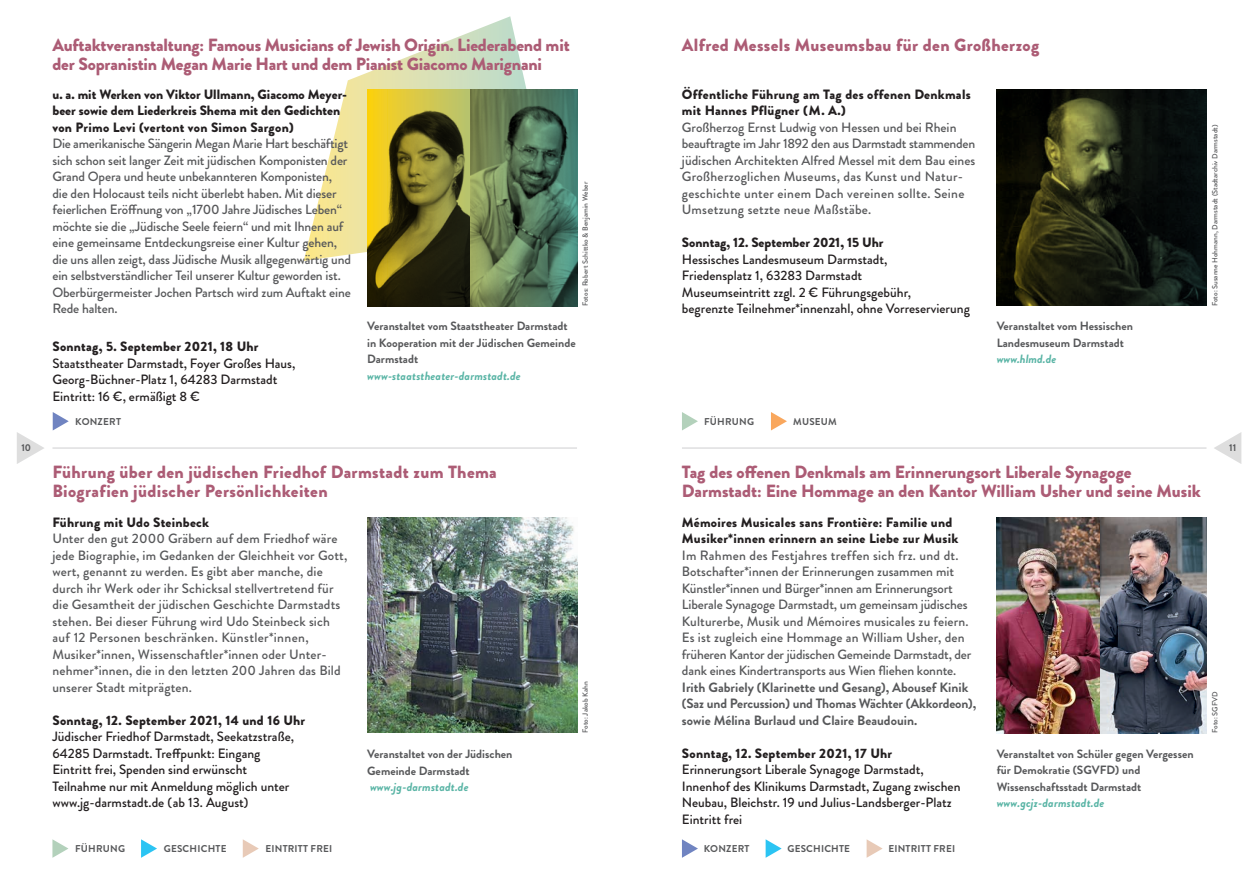
<style>
.page{position:relative;width:1259px;height:893px;background:#fff}
.page>*{position:absolute;margin:0;border:0;box-sizing:border-box;transform-origin:0 0}
.t1{font:900 17.7px/19.5px "Brandon Grotesque";color:#ac5c75}
.t2{font:900 17.7px/19.5px "Brandon Grotesque";letter-spacing:.02em;color:#ac5c75}
.t3{font:500 13.5px/16.5px "Brandon Grotesque";letter-spacing:-.01em;color:#57585a}
.t4{font:500 13.5px/16.5px "Brandon Grotesque";color:#231f20}
.t5{font:500 13.5px/16.5px "Brandon Grotesque";letter-spacing:.01em;color:#57585a}
.t6{font:900 13.5px/16.5px "Brandon Grotesque";letter-spacing:.02em;color:#231f20}
.t7{font:900 13.5px/16.5px "Brandon Grotesque";color:#231f20}
.t8{font:700 13.5px/16.5px "Brandon Grotesque";color:#57585a}
.t9{font:700 12px/16.5px "Brandon Grotesque";color:#57585a}
.t10{font:italic 700 12px "Brandon Grotesque";letter-spacing:.01em;color:#59b4a5}
.t11{font:700 9.9px "Brandon Grotesque";letter-spacing:.02em;color:#57585a}
.t12{font:500 7.5px "Brandon Grotesque";color:#57585a}
</style>
<div class="page">
<svg style="left:1214px;top:432px;width:27px;height:32px"></svg>
<svg style="left:17px;top:432px;width:27px;height:32px"></svg>
<hr style="left:52px;top:447px;width:525px;height:2px;background:#57585a">
<hr style="left:682px;top:447px;width:524px;height:2px;background:#57585a">
<svg style="left:304px;top:16px;width:223px;height:245px"></svg>
<img style="left:367px;top:517px;width:210px;height:216px">
<svg style="left:141px;top:839px;width:16px;height:19px"></svg>
<svg style="left:243px;top:839px;width:16px;height:19px"></svg>
<svg style="left:53px;top:412px;width:16px;height:18px"></svg>
<svg style="left:771px;top:412px;width:16px;height:18px"></svg>
<svg style="left:682px;top:839px;width:16px;height:19px"></svg>
<svg style="left:996px;top:89px;width:210px;height:216px;background:#1c2011"></svg>
<svg style="left:765px;top:839px;width:16px;height:19px"></svg>
<svg style="left:866px;top:839px;width:16px;height:19px"></svg>
<svg style="left:367px;top:89px;width:210px;height:217px;background:#67713c"></svg>
<img style="left:996px;top:517px;width:104px;height:217px">
<img style="left:1100px;top:517px;width:106px;height:217px">
<svg style="left:52px;top:839px;width:16px;height:19px"></svg>
<svg style="left:682px;top:412px;width:16px;height:18px"></svg>
<h1 class="t1" style="left:52px;top:35px;width:519px">Auftaktveranstaltung: Famous Musicians of Jewish Origin. Liederabend mit der Sopranistin Megan Marie Hart und dem Pianist Giacomo Marignani</h1>
<p class="t7" style="left:52px;top:86px;width:296px">u. a. mit Werken von Viktor Ullmann, Giacomo Meyer&shy;beer sowie dem Liederkreis Shema mit den Gedichten von Primo Levi (vertont von Simon Sargon)</p>
<p class="t3" style="left:52px;top:136px;width:300px">Die amerikanische Sängerin Megan Marie Hart beschäftigt sich schon seit langer Zeit mit jüdischen Komponisten der Grand Opera und heute unbekannteren Komponisten, die den Holocaust teils nicht überlebt haben. Mit dieser feierlichen Eröffnung von „1700 Jahre Jüdisches Leben“ möchte sie die „Jüdische Seele feiern“ und mit Ihnen auf eine gemeinsame Entdeckungsreise einer Kultur gehen, die uns allen zeigt, dass Jüdische Musik allgegenwärtig und ein selbstverständlicher Teil unserer Kultur geworden ist.<br>Oberbürgermeister Jochen Partsch wird zum Auftakt eine Rede halten.</p>
<p class="t6" style="left:52px;top:339px;width:208px">Sonntag, 5. September 2021, 18 Uhr</p>
<p class="t4" style="left:52px;top:355px;width:244px">Staatstheater Darmstadt, Foyer Großes Haus,<br>Georg-Büchner-Platz 1, 64283 Darmstadt<br>Eintritt: 16 €, ermäßigt 8 €</p>
<p class="t11" style="left:75px;top:414px;width:47px">KONZERT</p>
<p class="t12" style="left:580px;top:306px;width:126px;rotate:-90deg">Fotos: Robert Schittko &amp; Benjamin Weber</p>
<p class="t9" style="left:367px;top:318px;width:210px">Veranstaltet vom Staatstheater Darmstadt in Kooperation mit der Jüdischen Gemeinde<br>Darmstadt</p>
<p class="t10" style="left:367px;top:367px;width:155px">www-staatstheater-darmstadt.de</p>
<h1 class="t2" style="left:682px;top:35px;width:359px">Alfred Messels Museumsbau für den Großherzog</h1>
<p class="t6" style="left:682px;top:86px;width:290px">Öffentliche Führung am Tag des offenen Denkmals mit Hannes Pflügner (M. A.)</p>
<p class="t3" style="left:682px;top:119px;width:295px">Großherzog Ernst Ludwig von Hessen und bei Rhein beauftragte im Jahr 1892 den aus Darmstadt stammenden jüdischen Architekten Alfred Messel mit dem Bau eines Großherzoglichen Museums, das Kunst und Natur&shy;geschichte unter einem Dach vereinen sollte. Seine Umsetzung setzte neue Maßstäbe.</p>
<p class="t7" style="left:682px;top:235px;width:203px">Sonntag, 12. September 2021, 15 Uhr</p>
<p class="t4" style="left:682px;top:251px;width:289px">Hessisches Landesmuseum Darmstadt,<br>Friedensplatz 1, 63283 Darmstadt<br>Museumseintritt zzgl. 2 € Führungsgebühr,<br>begrenzte Teilnehmer*innenzahl, ohne Vorreservierung</p>
<p class="t11" style="left:704px;top:414px;width:51px">FÜHRUNG</p>
<p class="t11" style="left:793px;top:414px;width:45px">MUSEUM</p>
<p class="t9" style="left:996px;top:318px;width:138px">Veranstaltet vom Hessischen<br>Landesmuseum Darmstadt</p>
<p class="t10" style="left:996px;top:350px;width:61px">www.hlmd.de</p>
<p class="t12" style="left:1209px;top:306px;width:183px;rotate:-90deg">Foto: Susanne Hohmann, Darmstadt (Stadtarchiv Darmstadt)</p>
<p class="t11" style="left:21px;top:441px;width:11px">10</p>
<p class="t11" style="left:1229px;top:441px;width:9px">11</p>
<h1 class="t2" style="left:52px;top:462px;width:446px">Führung über den jüdischen Friedhof Darmstadt zum Thema<br>Biografien jüdischer Persönlichkeiten</h1>
<p class="t6" style="left:52px;top:514px;width:158px">Führung mit Udo Steinbeck</p>
<p class="t5" style="left:52px;top:530px;width:296px">Unter den gut 2000 Gräbern auf dem Friedhof wäre jede Biographie, im Gedanken der Gleichheit vor Gott, wert, genannt zu werden. Es gibt aber manche, die durch ihr Werk oder ihr Schicksal stellvertretend für die Gesamtheit der jüdischen Geschichte Darmstadts stehen. Bei dieser Führung wird Udo Steinbeck sich auf 12 Personen beschränken. Künstler*innen, Musiker*innen, Wissenschaftler*innen oder Unter&shy;nehmer*innen, die in den letzten 200 Jahren das Bild unserer Stadt mitprägten.</p>
<p class="t6" style="left:52px;top:712px;width:254px">Sonntag, 12. September 2021, 14 und 16 Uhr</p>
<p class="t4" style="left:52px;top:728px;width:243px">Jüdischer Friedhof Darmstadt, Seekatzstraße, 64285 Darmstadt. Treffpunkt: Eingang Eintritt frei, Spenden sind erwünscht Teilnahme nur mit Anmeldung möglich unter www.jg-darmstadt.de (ab 13. August)</p>
<p class="t9" style="left:367px;top:746px;width:147px">Veranstaltet von der Jüdischen<br>Gemeinde Darmstadt</p>
<p class="t10" style="left:370px;top:778px;width:100px">www.jg-darmstadt.de</p>
<p class="t12" style="left:580px;top:733px;width:53px;rotate:-90deg">Foto: Jakob Kahn</p>
<h1 class="t1" style="left:682px;top:462px;width:520px">Tag des offenen Denkmals am Erinnerungsort Liberale Synagoge<br>Darmstadt: Eine Hommage an den Kantor William Usher und seine Musik</h1>
<p class="t6" style="left:682px;top:514px;width:278px">Mémoires Musicales sans Frontière: Familie und<br>Musiker*innen erinnern an seine Liebe zur Musik</p>
<p class="t3" style="left:682px;top:547px;width:291px">Im Rahmen des Festjahres treffen sich frz. und dt.<br>Botschafter*innen der Erinnerungen zusammen mit Künstler*innen und Bürger*innen am Erinnerungsort Liberale Synagoge Darmstadt, um gemeinsam jüdisches Kulturerbe, Musik und Mémoires musicales zu feiern.<br>Es ist zugleich eine Hommage an William Usher, den früheren Kantor der jüdischen Gemeinde Darmstadt, der dank eines Kindertransports aus Wien fliehen konnte.</p>
<p class="t8" style="left:682px;top:679px;width:296px">Irith Gabriely (Klarinette und Gesang), Abousef Kinik (Saz und Percussion) und Thomas Wächter (Akkordeon), sowie Mélina Burlaud und Claire Beaudouin.</p>
<p class="t6" style="left:682px;top:745px;width:212px">Sonntag, 12. September 2021, 17 Uhr</p>
<p class="t4" style="left:682px;top:761px;width:280px">Erinnerungsort Liberale Synagoge Darmstadt, Innenhof des Klinikums Darmstadt, Zugang zwischen Neubau, Bleichstr. 19 und Julius-Landsberger-Platz Eintritt frei</p>
<p class="t9" style="left:996px;top:745px;width:198px">Veranstaltet von Schüler gegen Vergessen für Demokratie (SGVFD) und<br>Wissenschaftsstadt Darmstadt</p>
<p class="t10" style="left:996px;top:794px;width:109px">www.gcjz-darmstadt.de</p>
<p class="t11" style="left:75px;top:842px;width:51px">FÜHRUNG</p>
<p class="t11" style="left:787px;top:842px;width:64px">GESCHICHTE</p>
<p class="t11" style="left:888px;top:842px;width:68px">EINTRITT FREI</p>
<p class="t11" style="left:704px;top:842px;width:47px">KONZERT</p>
<p class="t11" style="left:164px;top:842px;width:64px">GESCHICHTE</p>
<p class="t11" style="left:265px;top:842px;width:68px">EINTRITT FREI</p>
<p class="t12" style="left:1209px;top:733px;width:43px;rotate:-90deg">Foto: SGFVD</p>
</div>
